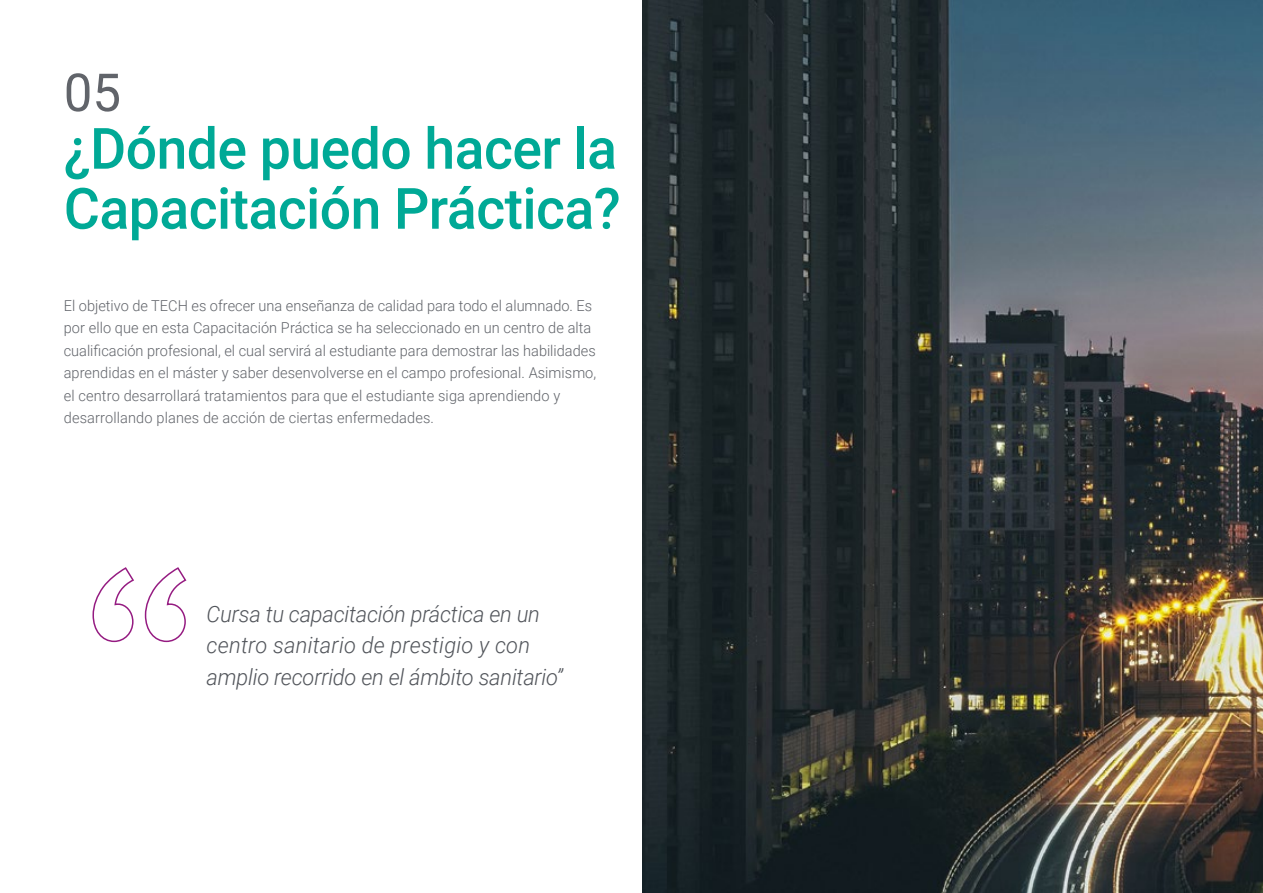
<style>
.page{position:relative;width:1263px;height:893px;background:#fff}
.page>*{position:absolute;margin:0;border:0;box-sizing:border-box;transform-origin:0 0}
.t1{font:500 57px/60px "Roboto";letter-spacing:-.01em;color:#00a996}
.t2{font:52.5px "Roboto";color:#61646a}
.t3{font:italic 300 22.5px/31.5px "Roboto";letter-spacing:-.01em;color:#52555b}
.t4{font:300 15px/22.5px "Roboto";letter-spacing:.005em;color:#61646a}
</style>
<div class="page">
<svg style="left:92px;top:567px;width:95px;height:76px"></svg>
<img style="left:642px;top:0;width:621px;height:893px">
<h2 class="t2" style="left:64px;top:56px;width:59px">05</h2>
<h1 class="t1" style="left:64px;top:116px;width:558px">¿Dónde puedo hacer la<br>Capacitación Práctica?</h1>
<p class="t4" style="left:64px;top:293px;width:534px">El objetivo de TECH es ofrecer una enseñanza de calidad para todo el alumnado. Es por ello que en esta Capacitación Práctica se ha seleccionado en un centro de alta cualificación profesional, el cual servirá al estudiante para demostrar las habilidades aprendidas en el máster y saber desenvolverse en el campo profesional. Asimismo, el centro desarrollará tratamientos para que el estudiante siga aprendiendo y desarrollando planes de acción de ciertas enfermedades.</p>
<h3 class="t3" style="left:207px;top:597px;width:358px">Cursa tu capacitación práctica en un centro sanitario de prestigio y con amplio recorrido en el ámbito sanitario”</h3>
</div>
